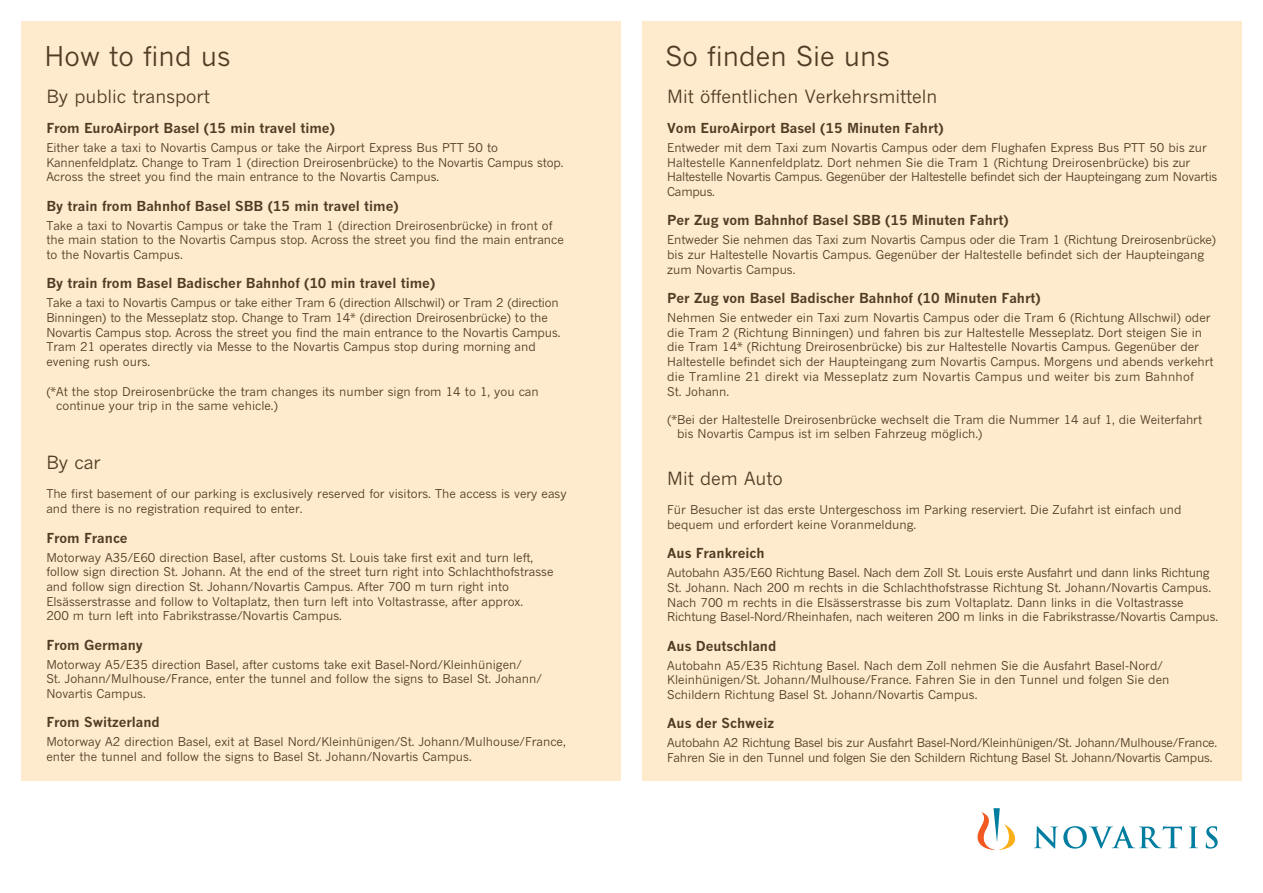
<style>
.page{position:relative;width:1263px;height:893px;background:#fff}
.page>*{position:absolute;margin:0;border:0;box-sizing:border-box;transform-origin:0 0}
.t1{font:27px "News Gothic";color:#523b25}
.t2{font:18px "News Gothic";color:#523b25}
.t3{font:700 13.5px "News Gothic";color:#523b25}
.t4{font:12px/14.7px "News Gothic";color:#523b25}
.t5{font:12px/14.7px "News Gothic";letter-spacing:-.02em;color:#523b25}
</style>
<div class="page">
<div style="left:21px;top:21px;width:600px;height:759px;background:#feeacc"></div>
<div style="left:642px;top:21px;width:600px;height:759px;background:#feeacc"></div>
<svg style="left:1034px;top:826px;width:148px;height:23px"></svg>
<svg style="left:1189px;top:827px;width:9px;height:21px"></svg>
<svg style="left:1206px;top:826px;width:12px;height:23px"></svg>
<svg style="left:977px;top:808px;width:39px;height:42px"></svg>
<h1 class="t1" style="left:45px;top:45px;width:187px">How to find us</h1>
<h1 class="t1" style="left:665px;top:45px;width:226px">So finden Sie uns</h1>
<h2 class="t2" style="left:46px;top:89px;width:165px">By public transport</h2>
<p class="t3" style="left:46px;top:122px;width:290px">From EuroAirport Basel (15 min travel time)</p>
<p class="t4" style="left:46px;top:141px;width:519px">Either take a taxi to Novartis Campus or take the Airport Express Bus PTT 50 to<br>Kannenfeldplatz. Change to Tram 1 (direction Dreirosenbrücke) to the Novartis Campus stop.<br>Across the street you find the main entrance to the Novartis Campus.</p>
<p class="t3" style="left:46px;top:200px;width:354px">By train from Bahnhof Basel SBB (15 min travel time)</p>
<p class="t4" style="left:46px;top:219px;width:519px">Take a taxi to Novartis Campus or take the Tram 1 (direction Dreirosenbrücke) in front of the main station to the Novartis Campus stop. Across the street you find the main entrance to the Novartis Campus.</p>
<p class="t3" style="left:46px;top:278px;width:390px">By train from Basel Badischer Bahnhof (10 min travel time)</p>
<p class="t4" style="left:46px;top:297px;width:516px">Take a taxi to Novartis Campus or take either Tram 6 (direction Allschwil) or Tram 2 (direction Binningen) to the Messeplatz stop. Change to Tram 14* (direction Dreirosenbrücke) to the Novartis Campus stop. Across the street you find the main entrance to the Novartis Campus.<br>Tram 21 operates directly via Messe to the Novartis Campus stop during morning and evening rush ours.</p>
<p class="t4" style="left:56px;top:385px;width:484px;text-indent:-10px">(*At the stop Dreirosenbrücke the tram changes its number sign from 14 to 1, you can continue your trip in the same vehicle.)</p>
<h2 class="t2" style="left:46px;top:455px;width:56px">By car</h2>
<p class="t4" style="left:46px;top:488px;width:522px">The first basement of our parking is exclusively reserved for visitors. The access is very easy and there is no registration required to enter.</p>
<p class="t3" style="left:46px;top:532px;width:83px">From France</p>
<p class="t4" style="left:46px;top:551px;width:509px">Motorway A35/E60 direction Basel, after customs St. Louis take first exit and turn left, follow sign direction St. Johann. At the end of the street turn right into Schlachthofstrasse and follow sign direction St. Johann/Novartis Campus. After 700 m turn right into Elsässerstrasse and follow to Voltaplatz, then turn left into Voltastrasse, after approx.<br>200 m turn left into Fabrikstrasse/Novartis Campus.</p>
<p class="t3" style="left:46px;top:639px;width:98px">From Germany</p>
<p class="t4" style="left:46px;top:658px;width:497px">Motorway A5/E35 direction Basel, after customs take exit Basel-Nord/Kleinhünigen/<br>St. Johann/Mulhouse/France, enter the tunnel and follow the signs to Basel St. Johann/<br>Novartis Campus.</p>
<p class="t3" style="left:46px;top:717px;width:115px">From Switzerland</p>
<p class="t4" style="left:46px;top:736px;width:521px">Motorway A2 direction Basel, exit at Basel Nord/Kleinhünigen/St. Johann/Mulhouse/France, enter the tunnel and follow the signs to Basel St. Johann/Novartis Campus.</p>
<h2 class="t2" style="left:667px;top:89px;width:272px">Mit öffentlichen Verkehrsmitteln</h2>
<p class="t3" style="left:667px;top:122px;width:278px">Vom EuroAirport Basel (15 Minuten Fahrt)</p>
<p class="t4" style="left:667px;top:141px;width:552px">Entweder mit dem Taxi zum Novartis Campus oder dem Flughafen Express Bus PTT 50 bis zur Haltestelle Kannenfeldplatz. Dort nehmen Sie die Tram 1 (Richtung Dreirosenbrücke) bis zur Haltestelle Novartis Campus. Gegenüber der Haltestelle befindet sich der Haupteingang zum Novartis Campus.</p>
<p class="t3" style="left:667px;top:215px;width:343px">Per Zug vom Bahnhof Basel SBB (15 Minuten Fahrt)</p>
<p class="t4" style="left:667px;top:233px;width:550px">Entweder Sie nehmen das Taxi zum Novartis Campus oder die Tram 1 (Richtung Dreirosenbrücke) bis zur Haltestelle Novartis Campus. Gegenüber der Haltestelle befindet sich der Haupteingang zum Novartis Campus.</p>
<p class="t3" style="left:667px;top:293px;width:375px">Per Zug von Basel Badischer Bahnhof (10 Minuten Fahrt)</p>
<p class="t4" style="left:667px;top:311px;width:548px">Nehmen Sie entweder ein Taxi zum Novartis Campus oder die Tram 6 (Richtung Allschwil) oder die Tram 2 (Richtung Binningen) und fahren bis zur Haltestelle Messeplatz. Dort steigen Sie in die Tram 14* (Richtung Dreirosenbrücke) bis zur Haltestelle Novartis Campus. Gegenüber der Haltestelle befindet sich der Haupteingang zum Novartis Campus. Morgens und abends verkehrt die Tramline 21 direkt via Messeplatz zum Novartis Campus und weiter bis zum Bahnhof<br>St. Johann.</p>
<p class="t4" style="left:677px;top:413px;width:526px;text-indent:-10px">(*Bei der Haltestelle Dreirosenbrücke wechselt die Tram die Nummer 14 auf 1, die Weiterfahrt bis Novartis Campus ist im selben Fahrzeug möglich.)</p>
<h2 class="t2" style="left:667px;top:471px;width:117px">Mit dem Auto</h2>
<p class="t4" style="left:667px;top:503px;width:516px">Für Besucher ist das erste Untergeschoss im Parking reserviert. Die Zufahrt ist einfach und bequem und erfordert keine Voranmeldung.</p>
<p class="t3" style="left:667px;top:548px;width:99px">Aus Frankreich</p>
<p class="t4" style="left:667px;top:566px;width:552px">Autobahn A35/E60 Richtung Basel. Nach dem Zoll St. Louis erste Ausfahrt und dann links Richtung St. Johann. Nach 200 m rechts in die Schlachthofstrasse Richtung St. Johann/Novartis Campus.<br>Nach 700 m rechts in die Elsässerstrasse bis zum Voltaplatz. Dann links in die Voltastrasse Richtung Basel-Nord/Rheinhafen, nach weiteren 200 m links in die Fabrikstrasse/Novartis Campus.</p>
<p class="t3" style="left:667px;top:640px;width:111px">Aus Deutschland</p>
<p class="t4" style="left:667px;top:659px;width:504px">Autobahn A5/E35 Richtung Basel. Nach dem Zoll nehmen Sie die Ausfahrt Basel-Nord/<br>Kleinhünigen/St. Johann/Mulhouse/France. Fahren Sie in den Tunnel und folgen Sie den<br>Schildern Richtung Basel St. Johann/Novartis Campus.</p>
<p class="t3" style="left:667px;top:718px;width:108px">Aus der Schweiz</p>
<p class="t5" style="left:667px;top:736px;width:551px">Autobahn A2 Richtung Basel bis zur Ausfahrt Basel-Nord/Kleinhünigen/St. Johann/Mulhouse/France.<br>Fahren Sie in den Tunnel und folgen Sie den Schildern Richtung Basel St. Johann/Novartis Campus.</p>
</div>
